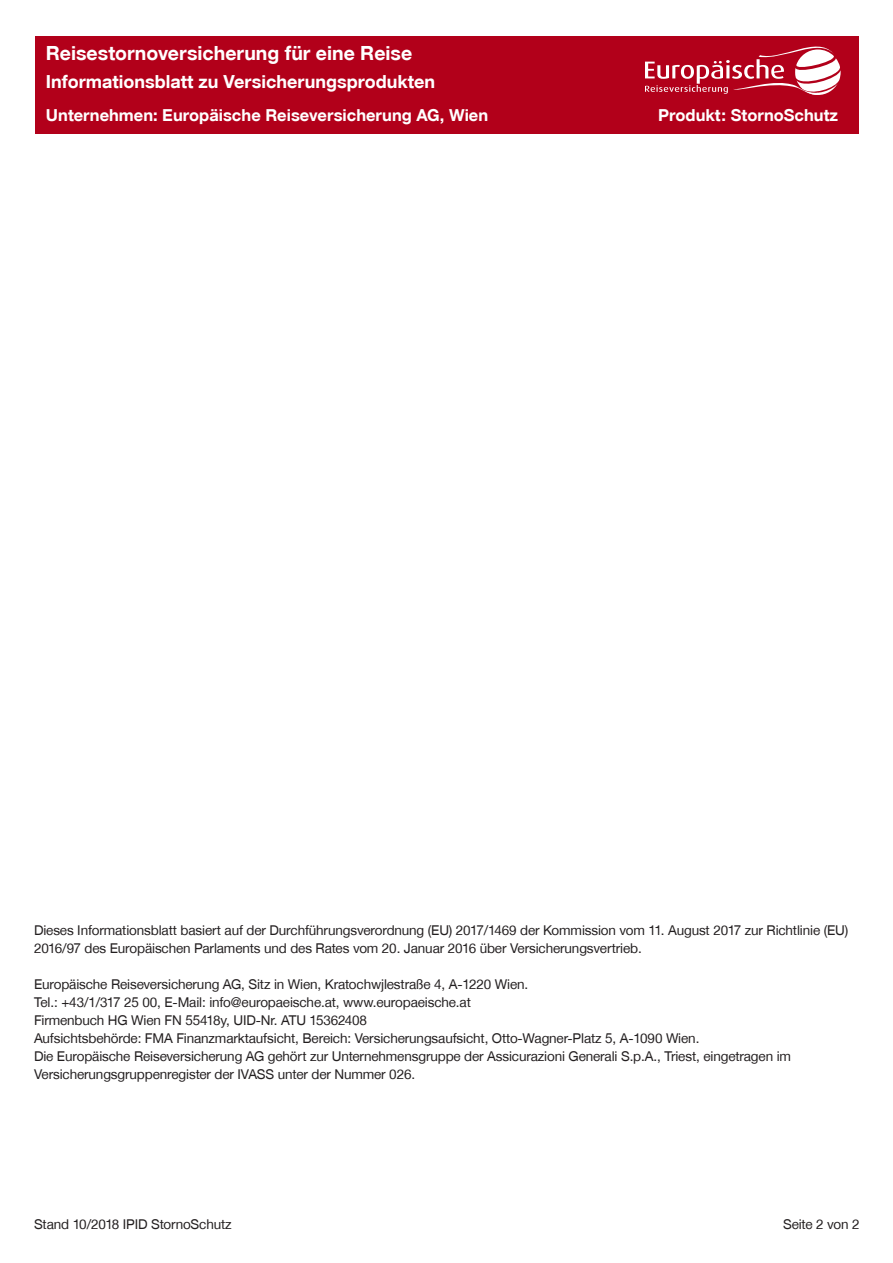
<style>
.page{position:relative;width:893px;height:1263px;background:#fff}
.page>*{position:absolute;margin:0;border:0;box-sizing:border-box;transform-origin:0 0}
.t1{font:19.5px "Helvetica Fet";color:#fff}
.t2{font:18px "Helvetica Fet";color:#fff}
.t3{font:16.5px "Helvetica Fet";color:#fff}
.Impressium{font:13.5px/18px "Helvetica Nor";letter-spacing:-.01em;color:#231f20}
</style>
<div class="page">
<div style="left:35px;top:36px;width:824px;height:98px;background:#b2001a"></div>
<svg style="left:645px;top:46px;width:196px;height:49px"></svg>
<h1 class="t1" style="left:46px;top:41px;width:368px">Reisestornoversicherung für eine Reise</h1>
<h2 class="t2" style="left:46px;top:71px;width:391px">Informationsblatt zu Versicherungsprodukten</h2>
<p class="t3" style="left:46px;top:105px;width:444px">Unternehmen: Europäische Reiseversicherung AG, Wien</p>
<p class="t3" style="left:658px;top:105px;width:181px">Produkt: StornoSchutz</p>
<p class="Impressium" style="left:34px;top:921px;width:816px">Dieses Informationsblatt basiert auf der Durchführungsverordnung (EU) 2017/1469 der Kommission vom 11. August 2017 zur Richtlinie (EU)<br>2016/97 des Europäischen Parlaments und des Rates vom 20. Januar 2016 über Versicherungsvertrieb.</p>
<p class="Impressium" style="left:34px;top:975px;width:496px">Europäische Reiseversicherung AG, Sitz in Wien, Kratochwjlestraße 4, A-1220 Wien.</p>
<p class="Impressium" style="left:34px;top:993px;width:438px">Tel.: +43/1/317 25 00, E-Mail: info@europaeische.at, www.europaeische.at</p>
<p class="Impressium" style="left:34px;top:1011px;width:335px">Firmenbuch HG Wien FN 55418y, UID-Nr. ATU 15362408</p>
<p class="Impressium" style="left:34px;top:1029px;width:667px">Aufsichtsbehörde: FMA Finanzmarktaufsicht, Bereich: Versicherungsaufsicht, Otto-Wagner-Platz 5, A-1090 Wien.</p>
<p class="Impressium" style="left:34px;top:1047px;width:758px">Die Europäische Reiseversicherung AG gehört zur Unternehmensgruppe der Assicurazioni Generali S.p.A., Triest, eingetragen im<br>Versicherungsgruppenregister der IVASS unter der Nummer 026.</p>
<p class="Impressium" style="left:34px;top:1215px;width:199px">Stand 10/2018 IPID StornoSchutz</p>
<p class="Impressium" style="left:783px;top:1215px;width:78px">Seite 2 von 2</p>
</div>
